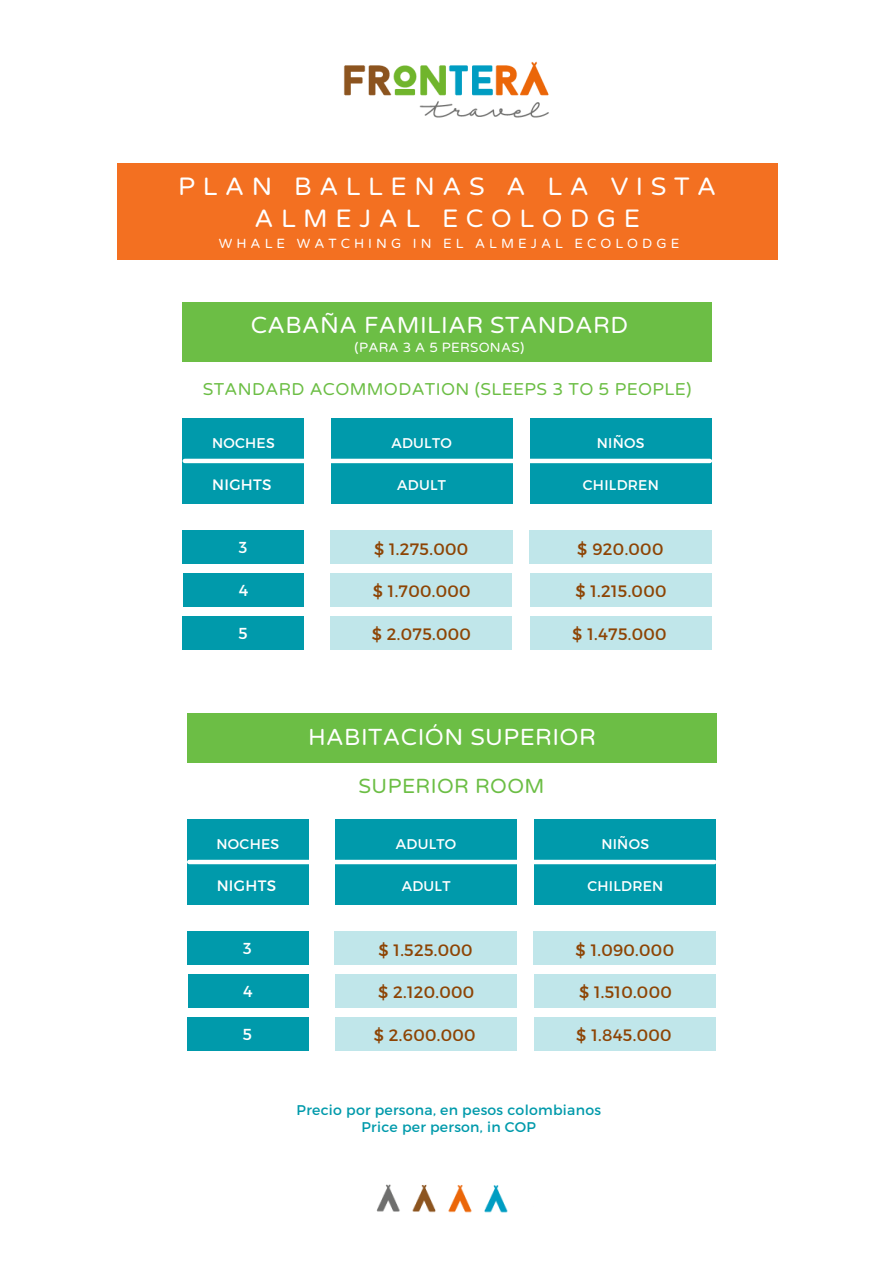
<style>
.page{position:relative;width:894px;height:1264px;background:#fff}
.page>*{position:absolute;margin:0;border:0;box-sizing:border-box;transform-origin:0 0}
.t1{font:25.35px/32.2px "Varela Round";letter-spacing:.3em;color:#fff;text-align:center}
.t2{font:23.55px "Varela Round";letter-spacing:.02em;color:#fff}
.t3{font:20.7px "Varela Round";letter-spacing:.02em;color:#6cbe45}
.t4{font:17.25px "Varela Round";letter-spacing:.02em;color:#6cbe45}
.t5{font:16.5px "Montserrat";letter-spacing:.02em;color:#8d4404}
.t6{font:15.9px "Montserrat";color:#fff}
.t7{font:15.15px "Montserrat";letter-spacing:.02em;color:#fff}
.t8{font:14.1px "Montserrat";letter-spacing:.02em;color:#fff}
.t9{font:14.1px "Montserrat";letter-spacing:.02em;color:#009aab}
.t10{font:13.5px "Varela Round";letter-spacing:.3em;color:#fff}
.t11{font:13.5px "Varela Round";letter-spacing:.02em;color:#fff}
</style>
<div class="page">
<img style="left:344px;top:61px;width:205px;height:57px">
<div style="left:183px;top:573px;width:121px;height:34px;background:#009aab"></div>
<div style="left:182px;top:616px;width:122px;height:34px;background:#009aab"></div>
<div style="left:182px;top:530px;width:122px;height:34px;background:#009aab"></div>
<div style="left:330px;top:573px;width:182px;height:34px;background:#c0e6ea"></div>
<div style="left:330px;top:616px;width:182px;height:34px;background:#c0e6ea"></div>
<div style="left:330px;top:530px;width:182px;height:34px;background:#c0e6ea"></div>
<div style="left:331px;top:418px;width:181px;height:86px;background:#009aab"></div>
<div style="left:182px;top:418px;width:122px;height:86px;background:#009aab"></div>
<div style="left:117px;top:163px;width:660px;height:96px;background:#f37021"></div>
<img style="left:376px;top:1184px;width:132px;height:29px">
<div style="left:182px;top:302px;width:530px;height:60px;background:#6cbe45"></div>
<div style="left:530px;top:573px;width:181px;height:34px;background:#c0e6ea"></div>
<div style="left:530px;top:616px;width:181px;height:34px;background:#c0e6ea"></div>
<div style="left:529px;top:530px;width:182px;height:34px;background:#c0e6ea"></div>
<div style="left:530px;top:418px;width:181px;height:86px;background:#009aab"></div>
<div style="left:185px;top:458px;width:524px;height:5px;background:#fff"></div>
<div style="left:188px;top:974px;width:120px;height:34px;background:#009aab"></div>
<div style="left:187px;top:1017px;width:121px;height:34px;background:#009aab"></div>
<div style="left:187px;top:931px;width:121px;height:34px;background:#009aab"></div>
<div style="left:335px;top:974px;width:181px;height:34px;background:#c0e6ea"></div>
<div style="left:335px;top:1017px;width:181px;height:34px;background:#c0e6ea"></div>
<div style="left:334px;top:931px;width:182px;height:34px;background:#c0e6ea"></div>
<div style="left:335px;top:819px;width:181px;height:85px;background:#009aab"></div>
<div style="left:187px;top:819px;width:121px;height:85px;background:#009aab"></div>
<div style="left:187px;top:713px;width:529px;height:50px;background:#6cbe45"></div>
<div style="left:534px;top:974px;width:181px;height:34px;background:#c0e6ea"></div>
<div style="left:534px;top:1017px;width:181px;height:34px;background:#c0e6ea"></div>
<div style="left:533px;top:931px;width:183px;height:34px;background:#c0e6ea"></div>
<div style="left:534px;top:819px;width:182px;height:85px;background:#009aab"></div>
<div style="left:189px;top:859px;width:525px;height:5px;background:#fff"></div>
<p class="t1" style="left:178px;top:170px;width:539px">PLAN BALLENAS A LA VISTA<br>ALMEJAL ECOLODGE</p>
<p class="t10" style="left:219px;top:235px;width:462px">WHALE WATCHING IN EL ALMEJAL ECOLODGE</p>
<p class="t2" style="left:250px;top:311px;width:379px">CABAÑA FAMILIAR STANDARD</p>
<p class="t11" style="left:354px;top:339px;width:171px">(PARA 3 A 5 PERSONAS)</p>
<p class="t4" style="left:203px;top:379px;width:490px">STANDARD ACOMMODATION (SLEEPS 3 TO 5 PEOPLE)</p>
<p class="t8" style="left:212px;top:433px;width:64px">NOCHES</p>
<p class="t7" style="left:212px;top:474px;width:61px">NIGHTS</p>
<p class="t8" style="left:391px;top:433px;width:62px">ADULTO</p>
<p class="t8" style="left:397px;top:475px;width:50px">ADULT</p>
<p class="t8" style="left:596px;top:433px;width:49px">NIÑOS</p>
<p class="t8" style="left:582px;top:475px;width:77px">CHILDREN</p>
<p class="t6" style="left:239px;top:537px;width:10px">3</p>
<p class="t5" style="left:374px;top:538px;width:96px">$ 1.275.000</p>
<p class="t5" style="left:577px;top:538px;width:88px">$ 920.000</p>
<p class="t6" style="left:239px;top:580px;width:11px">4</p>
<p class="t6" style="left:238px;top:622px;width:11px">5</p>
<p class="t5" style="left:373px;top:580px;width:99px">$ 1.700.000</p>
<p class="t5" style="left:372px;top:623px;width:101px">$ 2.075.000</p>
<p class="t5" style="left:575px;top:580px;width:93px">$ 1.215.000</p>
<p class="t5" style="left:572px;top:623px;width:96px">$ 1.475.000</p>
<p class="t2" style="left:308px;top:723px;width:289px">HABITACIÓN SUPERIOR</p>
<p class="t3" style="left:358px;top:774px;width:187px">SUPERIOR ROOM</p>
<p class="t8" style="left:216px;top:834px;width:64px">NOCHES</p>
<p class="t7" style="left:217px;top:875px;width:61px">NIGHTS</p>
<p class="t8" style="left:396px;top:834px;width:62px">ADULTO</p>
<p class="t8" style="left:401px;top:876px;width:50px">ADULT</p>
<p class="t8" style="left:601px;top:834px;width:49px">NIÑOS</p>
<p class="t8" style="left:587px;top:876px;width:77px">CHILDREN</p>
<p class="t6" style="left:243px;top:938px;width:10px">3</p>
<p class="t5" style="left:378px;top:939px;width:96px">$ 1.525.000</p>
<p class="t5" style="left:575px;top:939px;width:100px">$ 1.090.000</p>
<p class="t6" style="left:243px;top:981px;width:11px">4</p>
<p class="t6" style="left:243px;top:1023px;width:11px">5</p>
<p class="t5" style="left:378px;top:981px;width:98px">$ 2.120.000</p>
<p class="t5" style="left:374px;top:1024px;width:103px">$ 2.600.000</p>
<p class="t5" style="left:579px;top:981px;width:94px">$ 1.510.000</p>
<p class="t5" style="left:576px;top:1024px;width:97px">$ 1.845.000</p>
<p class="t9" style="left:296px;top:1101px;width:306px">Precio por persona, en pesos colombianos</p>
<p class="t9" style="left:361px;top:1118px;width:176px">Price per person, in COP</p>
</div>
